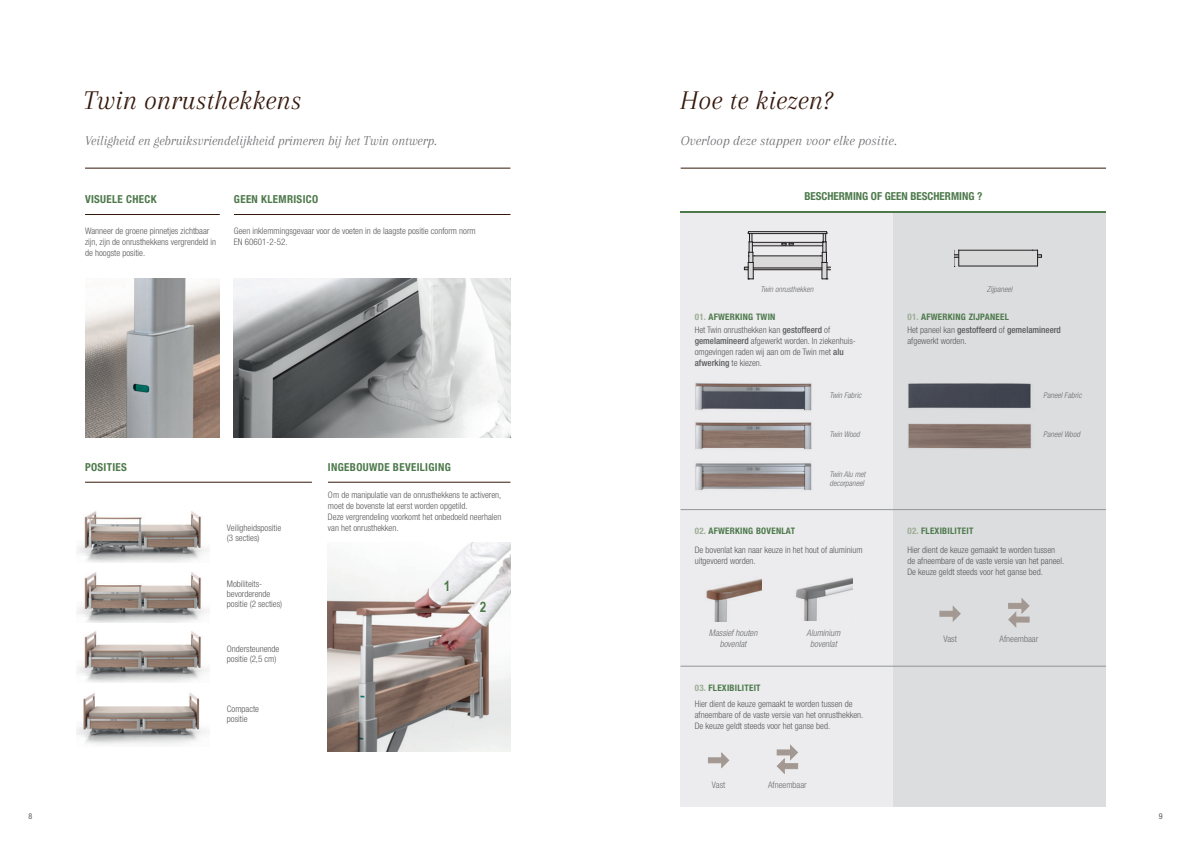
<style>
.page{position:relative;width:1191px;height:842px;background:#fff}
.page>*{position:absolute;margin:0;border:0;box-sizing:border-box;transform-origin:0 0}
.t1{font:italic 28px "Arapey";color:#35180b}
.t2{font:700 14.4px "Arial Narrow";color:#4d794b}
.t3{font:italic 14px "Arapey";letter-spacing:-.005em;color:#6c6d70;scale:.96 1}
.t4{font:italic 14px "Arapey";letter-spacing:-.005em;color:#6c6d70}
.t5{font:700 condensed 11px "Helvetica Neue LT Std";letter-spacing:.03em;color:#4d794b}
.t6{font:700 condensed 11px "Helvetica Neue LT Std";color:#4d794b}
.lopende_tekst{font:300 condensed 9px/11px "Helvetica Neue LT Std";color:#57585a}
.t7{font:700 condensed 9px "Helvetica Neue LT Std";letter-spacing:.03em;color:#4d794b}
.t8{font:italic 300 condensed 9px/10.8px "Helvetica Neue LT Std";color:#6c6d70;text-align:center}
.t9{font:300 condensed 9px "Helvetica Neue LT Std";color:#6c6d70}
.t10{font:italic 300 condensed 8px/9.6px "Helvetica Neue LT Std";color:#6c6d70}
.t11{font:condensed 8px "Helvetica Neue LT Std";color:#57585a}
.s1{font-weight:500}
.s2{color:#9cad94}
</style>
<div class="page">
<div style="left:680px;top:211px;width:213px;height:595px;background:#ececee"></div>
<div style="left:893px;top:211px;width:213px;height:595px;background:#dcdddf"></div>
<img style="left:234px;top:278px;width:276px;height:159px">
<img style="left:77px;top:511px;width:132px;height:51px">
<img style="left:77px;top:572px;width:132px;height:50px">
<img style="left:77px;top:631px;width:132px;height:51px">
<img style="left:328px;top:542px;width:182px;height:210px">
<svg style="left:744px;top:231px;width:86px;height:49px"></svg>
<div style="left:958px;top:250px;width:79px;height:16px;background:#d9d9d9"></div>
<hr style="left:959px;top:250px;width:73px;height:1px;background:#231f20">
<hr style="left:958px;top:266px;width:79px;height:1px;background:#231f20">
<svg style="left:1032px;top:250px;width:9px;height:16px"></svg>
<svg style="left:954px;top:250px;width:5px;height:16px"></svg>
<img style="left:695px;top:383px;width:117px;height:28px">
<img style="left:695px;top:422px;width:117px;height:28px">
<img style="left:695px;top:463px;width:117px;height:28px">
<img style="left:908px;top:383px;width:123px;height:26px">
<img style="left:908px;top:423px;width:123px;height:26px">
<svg style="left:776px;top:744px;width:22px;height:30px"></svg>
<svg style="left:1008px;top:598px;width:21px;height:30px"></svg>
<svg style="left:708px;top:757px;width:13px;height:6px"></svg>
<svg style="left:721px;top:752px;width:8px;height:17px"></svg>
<div style="left:939px;top:611px;width:14px;height:5px;background:#a49992"></div>
<svg style="left:952px;top:606px;width:9px;height:16px"></svg>
<img style="left:796px;top:578px;width:56px;height:43px">
<img style="left:706px;top:578px;width:56px;height:44px">
<hr style="left:680px;top:509px;width:426px;height:1px;background:#939598">
<hr style="left:680px;top:666px;width:426px;height:1px;background:#939598">
<hr style="left:680px;top:211px;width:426px;height:2px;background:#4d794b">
<img style="left:85px;top:278px;width:135px;height:159px">
<img style="left:76px;top:693px;width:131px;height:52px">
<hr style="left:680px;top:168px;width:426px;height:1px;background:#35180b">
<hr style="left:85px;top:168px;width:425px;height:1px;background:#35180b">
<hr style="left:85px;top:214px;width:135px;height:1px;background:#35180b">
<hr style="left:234px;top:214px;width:276px;height:1px;background:#35180b">
<hr style="left:328px;top:482px;width:182px;height:1px;background:#35180b">
<hr style="left:85px;top:482px;width:227px;height:1px;background:#35180b">
<p class="t1" style="left:83px;top:85px;width:219px">Twin onrusthekkens</p>
<p class="t3" style="left:85px;top:133px;width:368px">Veiligheid en gebruiksvriendelijkheid primeren bij het Twin ontwerp.</p>
<p class="t5" style="left:85px;top:192px;width:73px">VISUELE CHECK</p>
<p class="lopende_tekst" style="left:85px;top:225px;width:133px">Wanneer de groene pinnetjes zichtbaar zijn, zijn de onrusthekkens vergrendeld in de hoogste positie.</p>
<p class="t5" style="left:234px;top:192px;width:86px">GEEN KLEMRISICO</p>
<p class="lopende_tekst" style="left:234px;top:225px;width:243px">Geen inklemmingsgevaar voor de voeten in de laagste positie conform norm<br>EN 60601-2-52.</p>
<p class="t5" style="left:85px;top:460px;width:43px">POSITIES</p>
<p class="lopende_tekst" style="left:227px;top:523px;width:56px;line-height:10px">Veiligheidspositie (3 secties)</p>
<p class="lopende_tekst" style="left:227px;top:578px;width:37px">Mobiliteits-</p>
<p class="lopende_tekst" style="left:227px;top:589px;width:57px;line-height:10px">bevorderende positie (2 secties)</p>
<p class="lopende_tekst" style="left:227px;top:644px;width:54px;line-height:10px">Ondersteunende positie (2,5 cm)</p>
<p class="lopende_tekst" style="left:227px;top:703px;width:34px">Compacte</p>
<p class="lopende_tekst" style="left:227px;top:713px;width:22px">positie</p>
<p class="t5" style="left:328px;top:460px;width:124px">INGEBOUWDE BEVEILIGING</p>
<p class="lopende_tekst" style="left:328px;top:489px;width:175px">Om de manipulatie van de onrusthekkens te activeren, moet de bovenste lat eerst worden opgetild.<br>Deze vergrendeling voorkomt het onbedoeld neerhalen van het onrusthekken.</p>
<p class="t2" style="left:444px;top:575px;width:8px">1</p>
<p class="t2" style="left:480px;top:596px;width:8px">2</p>
<p class="t1" style="left:680px;top:85px;width:154px">Hoe te kiezen?</p>
<p class="t4" style="left:680px;top:133px;width:217px">Overloop deze stappen voor elke positie.</p>
<p class="t6" style="left:804px;top:189px;width:179px">BESCHERMING OF GEEN BESCHERMING ?</p>
<p class="t10" style="left:760px;top:285px;width:54px">Twin onrusthekken</p>
<p class="t10" style="left:986px;top:285px;width:27px">Zijpaneel</p>
<p class="lopende_tekst" style="left:907px;top:324px;width:155px">Het paneel kan <span class="s1">gestoffeerd</span> of <span class="s1">gemelamineerd </span>afgewerkt worden.</p>
<p class="t7" style="left:694px;top:311px;width:82px"><span class="s2">01.</span> AFWERKING TWIN</p>
<p class="t7" style="left:907px;top:311px;width:103px"><span class="s2">01.</span> AFWERKING ZIJPANEEL</p>
<p class="lopende_tekst" style="left:694px;top:324px;width:163px">Het Twin onrusthekken kan <span class="s1">gestoffeerd</span> of <span class="s1">gemelamineerd</span> afgewerkt worden. In ziekenhuis&shy;omgevingen raden wij aan om de Twin met <span class="s1">alu afwerking</span> te kiezen.</p>
<p class="t10" style="left:829px;top:390px;width:33px">Twin Fabric</p>
<p class="t10" style="left:829px;top:429px;width:32px">Twin Wood</p>
<p class="t10" style="left:829px;top:469px;width:38px">Twin Alu met decorpaneel</p>
<p class="t10" style="left:1043px;top:390px;width:40px">Paneel Fabric</p>
<p class="t10" style="left:1043px;top:429px;width:38px">Paneel Wood</p>
<p class="t7" style="left:694px;top:525px;width:102px"><span class="s2">02.</span> AFWERKING BOVENLAT</p>
<p class="lopende_tekst" style="left:694px;top:544px;width:169px">De bovenlat kan naar keuze in het hout of aluminium uitgevoerd worden.</p>
<p class="t8" style="left:709px;top:627px;width:50px">Massief houten bovenlat</p>
<p class="t8" style="left:806px;top:627px;width:35px">Aluminium bovenlat</p>
<p class="t7" style="left:694px;top:682px;width:67px"><span class="s2">03.</span> FLEXIBILITEIT</p>
<p class="lopende_tekst" style="left:694px;top:698px;width:170px">Hier dient de keuze gemaakt te worden tussen de afneembare of de vaste versie van het onrusthekken.<br>De keuze geldt steeds voor het ganse bed.</p>
<p class="t9" style="left:712px;top:780px;width:15px">Vast</p>
<p class="t9" style="left:768px;top:780px;width:40px">Afneembaar</p>
<p class="t7" style="left:907px;top:525px;width:67px"><span class="s2">02.</span> FLEXIBILITEIT</p>
<p class="lopende_tekst" style="left:907px;top:544px;width:158px">Hier dient de keuze gemaakt te worden tussen de afneembare of de vaste versie van het paneel.<br>De keuze geldt steeds voor het ganse bed.</p>
<p class="t9" style="left:943px;top:633px;width:15px">Vast</p>
<p class="t9" style="left:999px;top:633px;width:40px">Afneembaar</p>
<p class="t11" style="left:28px;top:811px;width:5px">8</p>
<p class="t11" style="left:1158px;top:812px;width:5px">9</p>
</div>
